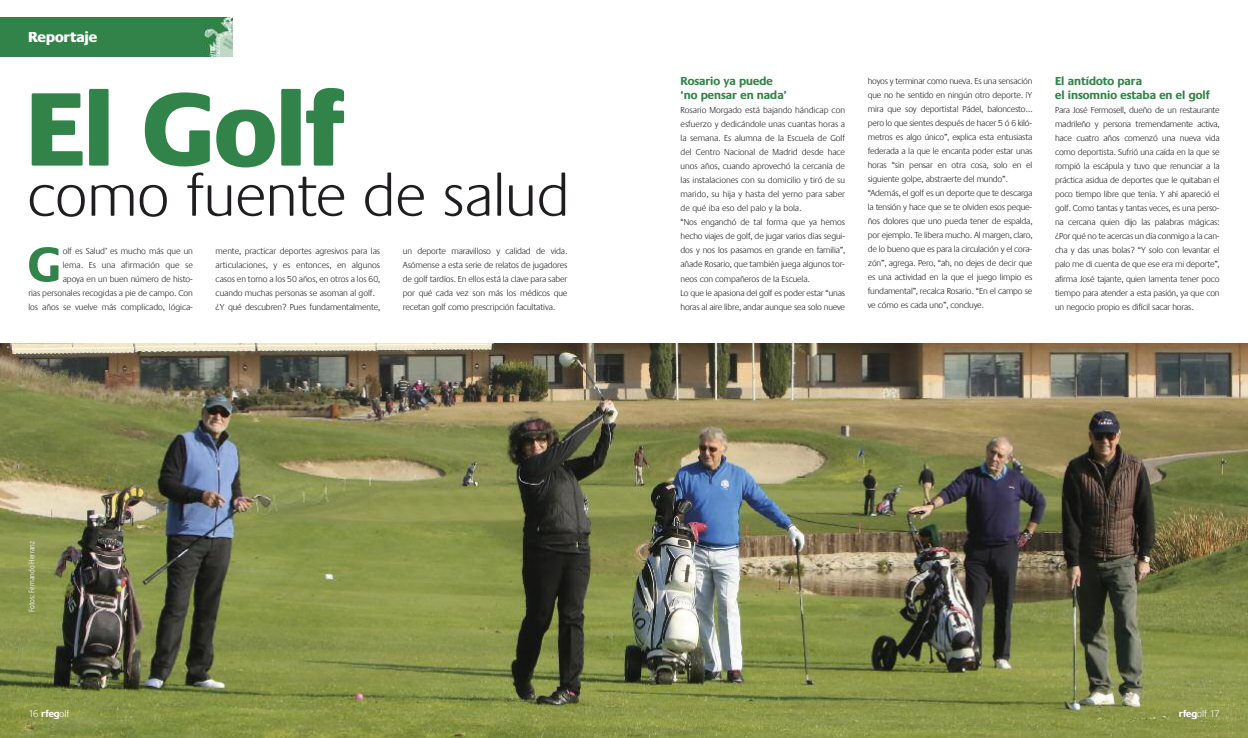
<style>
.page{position:relative;width:1248px;height:738px;background:#fff}
.page>*{position:absolute;margin:0;border:0;box-sizing:border-box;transform-origin:0 0}
.t1{font:800 108.2px "Praxis";color:#328349}
.t2{font:300 60.9px "Praxis";color:#1f1d20}
.t3{font:700 51px "Praxis";color:#328349}
.t4{font:800 15px "Praxis";color:#fff}
.t5{font:700 12px/14px "Praxis";color:#328349}
.t6{font:300 10px "Praxis";color:#fff}
.t7{font:300 9px/14px "Praxis";letter-spacing:-.015em;color:#1f1d20}
.t8{font:300 condensed 8px "Frutiger";color:#fff}
.s1{font-weight:700}
</style>
<div class="page">
<img style="left:0;top:344px;width:1247px;height:393px">
<div style="left:0;top:17px;width:232px;height:40px;background:#328349"></div>
<img style="left:205px;top:17px;width:27px;height:40px">
<p class="t4" style="left:28px;top:28px;width:70px">Reportaje</p>
<p class="t1" style="left:27px;top:65px;width:319px">El Golf</p>
<p class="t2" style="left:27px;top:159px;width:543px">como fuente de salud</p>
<p class="t3" style="left:28px;top:234px;width:34px">G</p>
<p class="t7" style="left:28px;top:243px;width:166px;text-align:right">olf es Salud’ es mucho más que un<br>lema. Es una afirmación que se<br>apoya en un buen número de histo-<br>rias personales recogidas a pie de campo. Con los años se vuelve más complicado, lógica-</p>
<p class="t7" style="left:215px;top:243px;width:166px">mente, practicar deportes agresivos para las articulaciones, y es entonces, en algunos casos en torno a los 50 años, en otros a los 60, cuando muchas personas se asoman al golf. ¿Y qué descubren? Pues fundamentalmente,</p>
<p class="t7" style="left:403px;top:243px;width:166px;text-align:justify">un deporte maravilloso y calidad de vida.<br>Asómense a esta serie de relatos de jugadores de golf tardíos. En ellos está la clave para saber por qué cada vez son más los médicos que recetan golf como prescripción facultativa.</p>
<p class="t8" style="left:28px;top:611px;width:72px;rotate:-90deg">Fotos: Fernando Herranz</p>
<p class="t5" style="left:680px;top:74px;width:107px">Rosario ya puede ‘no pensar en nada’</p>
<p class="t7" style="left:680px;top:103px;width:166px">Rosario Morgado está bajando hándicap con esfuerzo y dedicándole unas cuantas horas a la semana. Es alumna de la Escuela de Golf del Centro Nacional de Madrid desde hace unos años, cuando aprovechó la cercanía de las instalaciones con su domicilio y tiró de su marido, su hija y hasta del yerno para saber de qué iba eso del palo y la bola.<br>“Nos enganchó de tal forma que ya hemos hecho viajes de golf, de jugar varios días segui&shy;dos y nos los pasamos en grande en familia”, añade Rosario, que también juega algunos tor&shy;neos con compañeros de la Escuela.<br>Lo que le apasiona del golf es poder estar “unas horas al aire libre, andar aunque sea solo nueve</p>
<p class="t7" style="left:867px;top:74px;width:166px">hoyos y terminar como nueva. Es una sensación que no he sentido en ningún otro deporte. ¡Y mira que soy deportista! Pádel, baloncesto... pero lo que sientes después de hacer 5 ó 6 kiló&shy;metros es algo único”, explica esta entusiasta federada a la que le encanta poder estar unas horas “sin pensar en otra cosa, solo en el siguiente golpe, abstraerte del mundo”. “Además, el golf es un deporte que te descarga la tensión y hace que se te olviden esos peque&shy;ños dolores que uno pueda tener de espalda, por ejemplo. Te libera mucho. Al margen, claro, de lo bueno que es para la circulación y el cora&shy;zón”, agrega. Pero, “ah, no dejes de decir que es una actividad en la que el juego limpio es fundamental”, recalca Rosario. “En el campo se ve cómo es cada uno”, concluye.</p>
<p class="t5" style="left:1054px;top:74px;width:156px">El antídoto para<br>el insomnio estaba en el golf</p>
<p class="t7" style="left:1054px;top:103px;width:166px;text-align:justify">Para José Fermosell, dueño de un restaurante madrileño y persona tremendamente activa, hace cuatro años comenzó una nueva vida como deportista. Sufrió una caída en la que se rompió la escápula y tuvo que renunciar a la práctica asidua de deportes que le quitaban el poco tiempo libre que tenía. Y ahí apareció el golf. Como tantas y tantas veces, es una perso&shy;na cercana quien dijo las palabras mágicas: ¿Por qué no te acercas un día conmigo a la can&shy;cha y das unas bolas? “Y solo con levantar el palo me di cuenta de que ese era mi deporte”, afirma José tajante, quien lamenta tener poco tiempo para atender a esta pasión, ya que con un negocio propio es difícil sacar horas.</p>
<p class="t6" style="left:28px;top:707px;width:43px">16 <span class="s1">rfeg</span>olf</p>
<p class="t6" style="left:1178px;top:707px;width:42px"><span class="s1">rfeg</span>olf 17</p>
</div>
